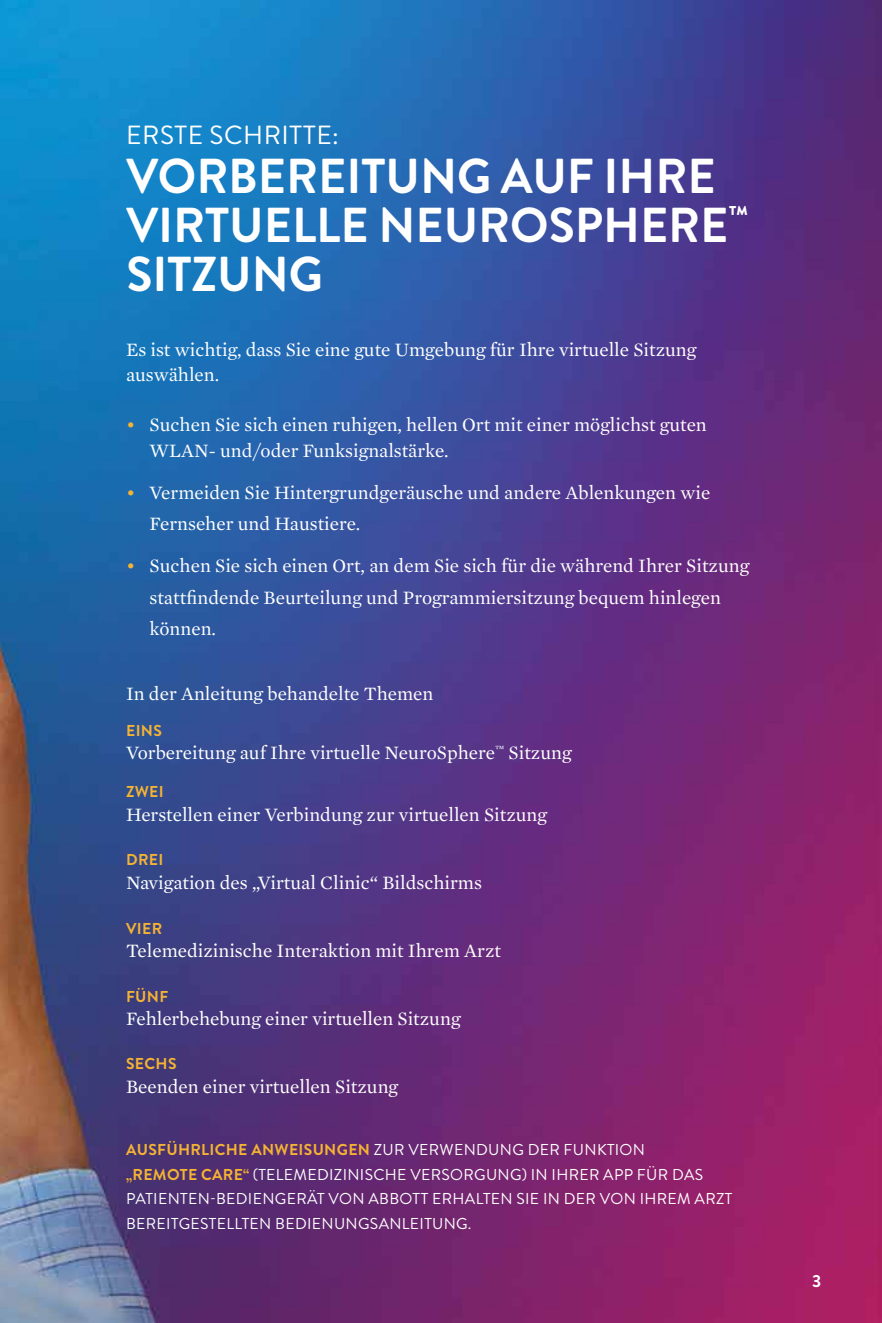
<style>
.page{position:relative;width:882px;height:1323px;background:#fff}
.page>*{position:absolute;margin:0;border:0;box-sizing:border-box;transform-origin:0 0}
.t1{font:700 49px/49px "Brandon Grotesque";color:#fff}
.t2{font:26.25px "Brandon Grotesque";letter-spacing:.02em;color:#fff}
.t3{font:19.25px/31.5px "Mercury Text G1";color:#fff}
.t4{font:700 17.5px "Brandon Grotesque";color:#fff}
.t5{font:15.75px/24.5px "Brandon Grotesque";letter-spacing:.02em;color:#fff}
.t6{font:700 15.75px "Brandon Grotesque";letter-spacing:.02em;color:#f4b333}
.s1{color:#f4b333}
.s2{font-weight:700;color:#f4b333}
</style>
<div class="page">
<img style="left:0;top:0;width:882px;height:1323px">
<h2 class="t2" style="left:126px;top:117px;width:214px">ERSTE SCHRITTE:</h2>
<h1 class="t1" style="left:126px;top:153px;width:624px">VORBEREITUNG AUF IHRE<br>VIRTUELLE NEUROSPHERE<sup>™<br></sup>SITZUNG</h1>
<p class="t3" style="left:126px;top:336px;width:572px;line-height:24.5px">Es ist wichtig, dass Sie eine gute Umgebung für Ihre virtuelle Sitzung auswählen.</p>
<p class="t3" style="left:150px;top:410px;width:559px;line-height:26.2px;text-indent:-24px"><span class="s1">•</span> Suchen Sie sich einen ruhigen, hellen Ort mit einer möglichst guten<br>WLAN- und/oder Funksignalstärke.</p>
<p class="t3" style="left:150px;top:476px;width:562px;text-indent:-24px"><span class="s1">•</span> Vermeiden Sie Hintergrundgeräusche und andere Ablenkungen wie<br>Fernseher und Haustiere.</p>
<p class="t3" style="left:150px;top:549px;width:601px;text-indent:-24px"><span class="s1">•</span> Suchen Sie sich einen Ort, an dem Sie sich für die während Ihrer Sitzung stattfindende Beurteilung und Programmiersitzung bequem hinlegen können.</p>
<p class="t3" style="left:126px;top:677px;width:309px">In der Anleitung behandelte Themen</p>
<p class="t6" style="left:126px;top:719px;width:37px">EINS</p>
<p class="t3" style="left:126px;top:736px;width:447px">Vorbereitung auf Ihre virtuelle NeuroSphere<sup>™</sup> Sitzung</p>
<p class="t6" style="left:126px;top:781px;width:39px">ZWEI</p>
<p class="t3" style="left:126px;top:798px;width:423px">Herstellen einer Verbindung zur virtuellen Sitzung</p>
<p class="t6" style="left:126px;top:849px;width:39px">DREI</p>
<p class="t3" style="left:126px;top:866px;width:358px">Navigation des „Virtual Clinic“ Bildschirms</p>
<p class="t6" style="left:126px;top:917px;width:38px">VIER</p>
<p class="t3" style="left:126px;top:934px;width:377px">Telemedizinische Interaktion mit Ihrem Arzt</p>
<p class="t6" style="left:126px;top:985px;width:44px">FÜNF</p>
<p class="t3" style="left:126px;top:1002px;width:336px">Fehlerbehebung einer virtuellen Sitzung</p>
<p class="t6" style="left:126px;top:1053px;width:52px">SECHS</p>
<p class="t3" style="left:126px;top:1070px;width:274px">Beenden einer virtuellen Sitzung</p>
<p class="t5" style="left:126px;top:1138px;width:608px"><span class="s2">AUSFÜHRLICHE ANWEISUNGEN</span> ZUR VERWENDUNG DER FUNKTION<br><span class="s2">„REMOTE CARE“</span> (TELEMEDIZINISCHE VERSORGUNG) IN IHRER APP FÜR DAS PATIENTEN-BEDIENGERÄT VON ABBOTT ERHALTEN SIE IN DER VON IHREM ARZT BEREITGESTELLTEN BEDIENUNGSANLEITUNG.</p>
<p class="t4" style="left:812px;top:1268px;width:11px">3</p>
</div>
